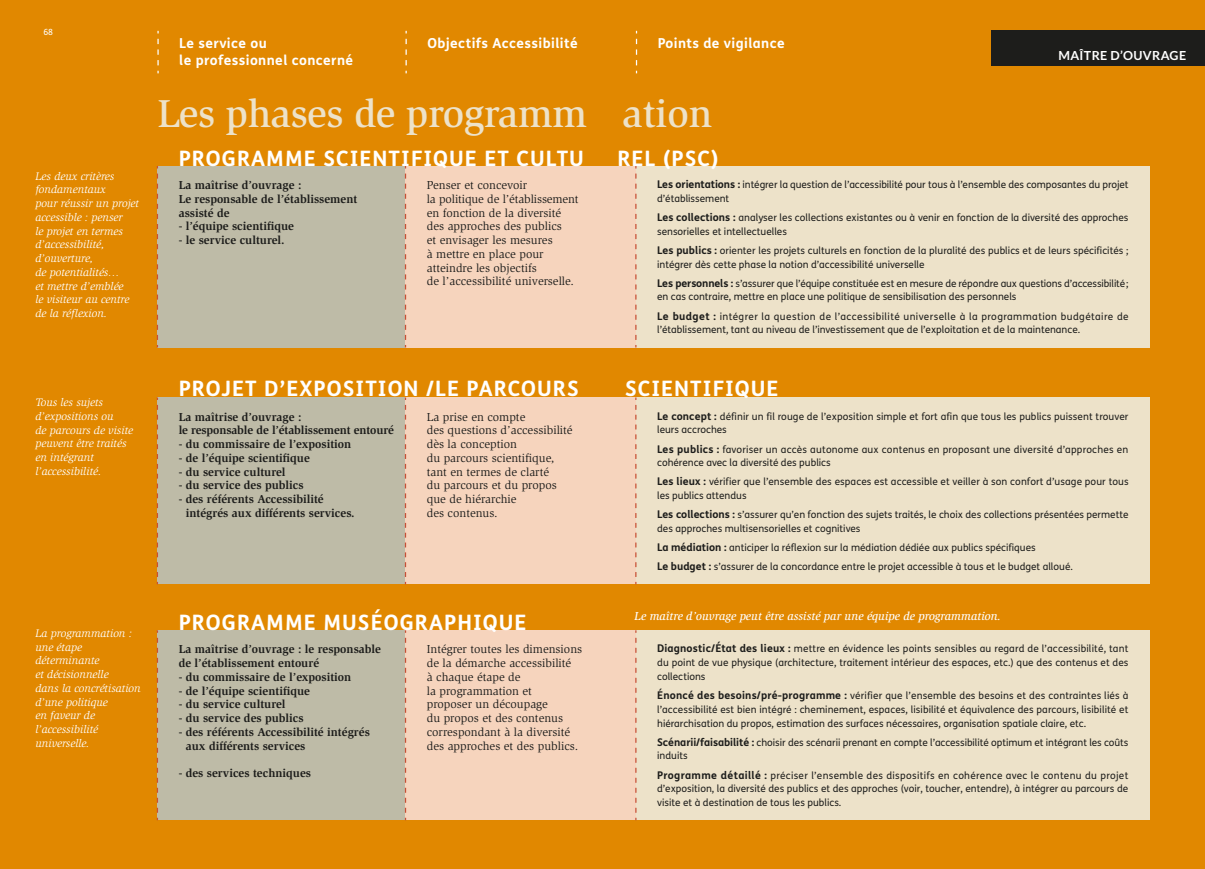
<style>
.page{position:relative;width:1205px;height:869px;background:#fff}
.page>*{position:absolute;margin:0;border:0;box-sizing:border-box;transform-origin:0 0}
.Y_TITRE{font:500 40px "Slimbach";letter-spacing:-.01em;color:#ede2c9}
.Y_intertitre{font:700 21.25px "FS Me";letter-spacing:.05em;color:#fff}
.Y_titraille{font:700 13.75px "FS Me";letter-spacing:.03em;color:#fff}
.t1{font:700 12.5px "Lato";letter-spacing:.03em;color:#fff}
.Y_le_professionnel{font:700 11.88px/13.8px "Slimbach";color:#1d1d1b}
.Y-texte_principal{font:11.88px/13.8px "Slimbach";color:#1d1d1b}
.Y_le_professionnel-2{font:italic 500 11.88px "Slimbach";color:#fff}
.t2{font:italic 11.25px/13.8px "Slimbach";letter-spacing:-.005em;color:#fff}
.Y__tex_point_vigilan{font:10px/13.8px "FS Me";color:#1d1d1b}
.Y__tex_point_vigilan-2{font:10px/13.8px "FS Me";letter-spacing:.02em;color:#1d1d1b}
.t3{font:8.5px "FS Me";color:#fff}
.s1{font-weight:700;font-size:10.62px}
</style>
<div class="page">
<div style="left:0;top:0;width:1205px;height:868px;background:#e18800"></div>
<div style="left:991px;top:31px;width:214px;height:35px;background:#1d1d1b"></div>
<div style="left:157px;top:166px;width:248px;height:181px;background:#bebba7"></div>
<div style="left:405px;top:166px;width:231px;height:181px;background:#f6d4bd"></div>
<div style="left:636px;top:166px;width:514px;height:181px;background:#ede2c9"></div>
<svg style="left:157px;top:166px;width:1px;height:181px"></svg>
<svg style="left:405px;top:166px;width:1px;height:181px"></svg>
<svg style="left:635px;top:166px;width:1px;height:181px"></svg>
<svg style="left:157px;top:31px;width:2px;height:34px"></svg>
<svg style="left:405px;top:31px;width:2px;height:34px"></svg>
<svg style="left:636px;top:31px;width:1px;height:34px"></svg>
<div style="left:157px;top:397px;width:248px;height:187px;background:#bebba7"></div>
<div style="left:405px;top:397px;width:231px;height:187px;background:#f6d4bd"></div>
<div style="left:636px;top:397px;width:514px;height:187px;background:#ede2c9"></div>
<svg style="left:157px;top:397px;width:1px;height:187px"></svg>
<svg style="left:405px;top:397px;width:1px;height:187px"></svg>
<svg style="left:635px;top:397px;width:1px;height:187px"></svg>
<div style="left:157px;top:630px;width:248px;height:189px;background:#bebba7"></div>
<div style="left:405px;top:630px;width:231px;height:189px;background:#f6d4bd"></div>
<div style="left:636px;top:630px;width:514px;height:189px;background:#ede2c9"></div>
<svg style="left:157px;top:630px;width:1px;height:189px"></svg>
<svg style="left:405px;top:630px;width:1px;height:189px"></svg>
<svg style="left:635px;top:630px;width:1px;height:189px"></svg>
<p class="t3" style="left:43px;top:26px;width:11px">68</p>
<p class="t2" style="left:35px;top:169px;width:105px">Les deux critères fondamentaux<br>pour réussir un projet accessible : penser<br>le projet en termes d’accessibilité, d’ouverture,<br>de potentialités…<br>et mettre d’emblée<br>le visiteur au centre de la réflexion.</p>
<p class="t2" style="left:35px;top:395px;width:99px">Tous les sujets d’expositions ou<br>de parcours de visite peuvent être traités en intégrant l’accessibilité.</p>
<p class="t2" style="left:35px;top:626px;width:107px">La programmation : une étape déterminante<br>et décisionnelle<br>dans la concrétisation d’une politique<br>en faveur de l’accessibilité universelle.</p>
<p class="Y_titraille" style="left:179px;top:33px;width:89px">Le service ou</p>
<p class="Y_titraille" style="left:179px;top:49px;width:175px">le professionnel concerné</p>
<p class="Y_titraille" style="left:427px;top:33px;width:152px">Objectifs Accessibilité</p>
<p class="Y_titraille" style="left:658px;top:33px;width:128px">Points de vigilance</p>
<p class="t1" style="left:1058px;top:49px;width:129px">MAÎTRE D’OUVRAGE</p>
<p class="Y_TITRE" style="left:157px;top:89px;width:557px">Les phases de programm ation</p>
<p class="Y_intertitre" style="left:179px;top:142px;width:407px">PROGRAMME SCIENTIFIQUE ET CULTU</p>
<p class="Y_intertitre" style="left:617px;top:142px;width:102px">REL (PSC)</p>
<p class="Y_le_professionnel" style="left:179px;top:178px;width:124px">La maîtrise d’ouvrage :</p>
<p class="Y_le_professionnel" style="left:179px;top:192px;width:180px">Le responsable de l’établissement assisté de</p>
<p class="Y_le_professionnel" style="left:179px;top:219px;width:117px">- l’équipe scientifique</p>
<p class="Y_le_professionnel" style="left:179px;top:233px;width:108px">- le service culturel.</p>
<p class="Y__tex_point_vigilan" style="left:657px;top:177px;width:473px"><span class="s1">Les orientations :</span> intégrer la question de l’accessibilité pour tous à l’ensemble des composantes du projet d’établissement</p>
<p class="Y__tex_point_vigilan" style="left:657px;top:210px;width:473px"><span class="s1">Les collections :</span> analyser les collections existantes ou à venir en fonction de la diversité des approches sensorielles et intellectuelles</p>
<p class="Y__tex_point_vigilan" style="left:657px;top:243px;width:473px"><span class="s1">Les publics :</span> orienter les projets culturels en fonction de la pluralité des publics et de leurs spécificités ; intégrer dès cette phase la notion d’accessibilité universelle</p>
<p class="Y__tex_point_vigilan" style="left:657px;top:276px;width:473px"><span class="s1">Les personnels :</span> s’assurer que l’équipe constituée est en mesure de répondre aux questions d’accessibilité; en cas contraire, mettre en place une politique de sensibilisation des personnels</p>
<p class="Y__tex_point_vigilan" style="left:657px;top:309px;width:473px"><span class="s1">Le budget :</span> intégrer la question de l’accessibilité universelle à la programmation budgétaire de l’établissement, tant au niveau de l’investissement que de l’exploitation et de la maintenance.</p>
<p class="Y-texte_principal" style="left:427px;top:178px;width:153px">Penser et concevoir<br>la politique de l’établissement en fonction de la diversité des approches des publics</p>
<p class="Y-texte_principal" style="left:427px;top:233px;width:127px">et envisager les mesures</p>
<p class="Y-texte_principal" style="left:427px;top:247px;width:149px">à mettre en place pour atteindre les objectifs<br>de l’accessibilité universelle.</p>
<p class="Y_intertitre" style="left:179px;top:371px;width:402px">PROJET D’EXPOSITION /LE PARCOURS</p>
<p class="Y_intertitre" style="left:625px;top:371px;width:155px">SCIENTIFIQUE</p>
<p class="Y_le_professionnel" style="left:179px;top:409px;width:217px">La maîtrise d’ouvrage :<br>le responsable de l’établissement entouré</p>
<p class="Y_le_professionnel" style="left:179px;top:437px;width:174px">- du commissaire de l’exposition</p>
<p class="Y_le_professionnel" style="left:179px;top:451px;width:133px">- de l’équipe scientifique</p>
<p class="Y_le_professionnel" style="left:179px;top:464px;width:108px">- du service culturel</p>
<p class="Y_le_professionnel" style="left:179px;top:478px;width:126px">- du service des publics</p>
<p class="Y_le_professionnel" style="left:186px;top:492px;width:170px;text-indent:-7px">- des référents Accessibilité intégrés aux différents services.</p>
<p class="Y__tex_point_vigilan" style="left:657px;top:409px;width:473px"><span class="s1">Le concept :</span> définir un fil rouge de l’exposition simple et fort afin que tous les publics puissent trouver leurs accroches</p>
<p class="Y__tex_point_vigilan-2" style="left:657px;top:441px;width:473px"><span class="s1">Les publics :</span> favoriser un accès autonome aux contenus en proposant une diversité d’approches en cohérence avec la diversité des publics</p>
<p class="Y__tex_point_vigilan" style="left:657px;top:474px;width:473px"><span class="s1">Les lieux :</span> vérifier que l’ensemble des espaces est accessible et veiller à son confort d’usage pour tous les publics attendus</p>
<p class="Y__tex_point_vigilan" style="left:657px;top:507px;width:473px"><span class="s1">Les collections :</span> s’assurer qu’en fonction des sujets traités, le choix des collections présentées permette des approches multisensorielles et cognitives</p>
<p class="Y__tex_point_vigilan" style="left:657px;top:540px;width:380px"><span class="s1">La médiation :</span> anticiper la réflexion sur la médiation dédiée aux publics spécifiques</p>
<p class="Y__tex_point_vigilan" style="left:657px;top:559px;width:417px"><span class="s1">Le budget :</span> s’assurer de la concordance entre le projet accessible à tous et le budget alloué.</p>
<p class="Y-texte_principal" style="left:427px;top:409px;width:100px">La prise en compte</p>
<p class="Y-texte_principal" style="left:427px;top:423px;width:147px">des questions d’accessibilité dès la conception<br>du parcours scientifique, tant en termes de clarté</p>
<p class="Y-texte_principal" style="left:427px;top:478px;width:132px">du parcours et du propos</p>
<p class="Y-texte_principal" style="left:427px;top:492px;width:91px">que de hiérarchie</p>
<p class="Y-texte_principal" style="left:427px;top:506px;width:72px">des contenus.</p>
<p class="Y_intertitre" style="left:179px;top:606px;width:349px">PROGRAMME MUSÉOGRAPHIQUE</p>
<p class="Y_le_professionnel" style="left:179px;top:642px;width:204px">La maîtrise d’ouvrage : le responsable de l’établissement entouré</p>
<p class="Y_le_professionnel" style="left:179px;top:669px;width:174px">- du commissaire de l’exposition</p>
<p class="Y_le_professionnel" style="left:179px;top:683px;width:133px">- de l’équipe scientifique</p>
<p class="Y_le_professionnel" style="left:179px;top:697px;width:108px">- du service culturel</p>
<p class="Y_le_professionnel" style="left:179px;top:711px;width:126px">- du service des publics</p>
<p class="Y_le_professionnel" style="left:186px;top:724px;width:186px;text-indent:-7px">- des référents Accessibilité intégrés aux différents services</p>
<p class="Y_le_professionnel" style="left:179px;top:766px;width:134px">- des services techniques</p>
<p class="Y_le_professionnel-2" style="left:634px;top:609px;width:368px">Le maître d’ouvrage peut être assisté par une équipe de programmation.</p>
<p class="Y-texte_principal" style="left:427px;top:642px;width:157px">Intégrer toutes les dimensions de la démarche accessibilité<br>à chaque étape de<br>la programmation et<br>proposer un découpage<br>du propos et des contenus correspondant à la diversité des approches et des publics.</p>
<p class="Y__tex_point_vigilan" style="left:657px;top:641px;width:473px;text-align:justify"><span class="s1">Diagnostic/État des lieux :</span> mettre en évidence les points sensibles au regard de l’accessibilité, tant du point de vue physique (architecture, traitement intérieur des espaces, etc.) que des contenus et des collections</p>
<p class="Y__tex_point_vigilan" style="left:657px;top:688px;width:473px;text-align:justify"><span class="s1">Énoncé des besoins/pré-programme :</span> vérifier que l’ensemble des besoins et des contraintes liés à l’accessibilité est bien intégré : cheminement, espaces, lisibilité et équivalence des parcours, lisibilité et hiérarchisation du propos, estimation des surfaces nécessaires, organisation spatiale claire, etc.</p>
<p class="Y__tex_point_vigilan" style="left:657px;top:734px;width:473px"><span class="s1">Scénarii/faisabilité :</span> choisir des scénarii prenant en compte l’accessibilité optimum et intégrant les coûts induits</p>
<p class="Y__tex_point_vigilan" style="left:657px;top:767px;width:473px;text-align:justify"><span class="s1">Programme détaillé :</span> préciser l’ensemble des dispositifs en cohérence avec le contenu du projet d’exposition, la diversité des publics et des approches (voir, toucher, entendre), à intégrer au parcours de visite et à destination de tous les publics.</p>
</div>
